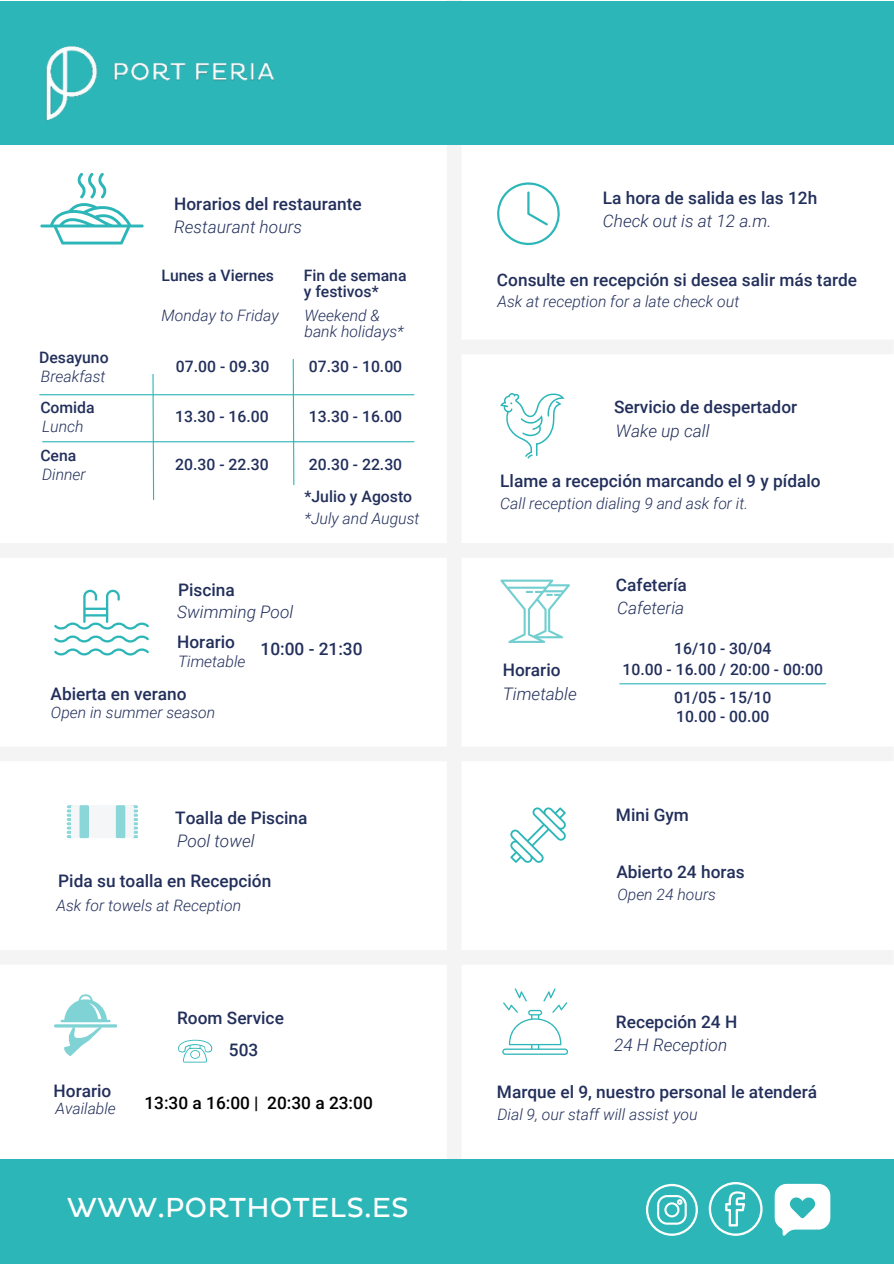
<style>
.page{position:relative;width:894px;height:1264px;background:#fff}
.page>*{position:absolute;margin:0;border:0;box-sizing:border-box;transform-origin:0 0}
.t1{font:27.75px "Pluto";color:#fff}
.t2{font:500 17.25px "Roboto";color:#222f5b}
.t3{font:italic 300 17.25px "Roboto";color:#222f5b}
.t4{font:500 17.25px "Roboto";color:#000}
.t5{font:italic 300 15.75px "Roboto";color:#222f5b}
.t6{font:500 15.75px/20.2px "Roboto";color:#222f5b}
</style>
<div class="page">
<div style="left:446px;top:0;width:15px;height:1261px;background:#f4f4f4"></div>
<div style="left:0;top:1px;width:893px;height:144px;background:#2cb6b8"></div>
<div style="left:0;top:543px;width:893px;height:15px;background:#f4f4f4"></div>
<div style="left:454px;top:339px;width:439px;height:15px;background:#f4f4f4"></div>
<div style="left:0;top:746px;width:893px;height:15px;background:#f4f4f4"></div>
<div style="left:0;top:950px;width:893px;height:14px;background:#f4f4f4"></div>
<div style="left:0;top:1159px;width:893px;height:104px;background:#2cb6b8"></div>
<svg style="left:708px;top:1182px;width:54px;height:53px"></svg>
<svg style="left:646px;top:1183px;width:51px;height:52px"></svg>
<svg style="left:774px;top:1183px;width:56px;height:52px"></svg>
<img style="left:46px;top:46px;width:229px;height:75px">
<svg style="left:497px;top:182px;width:63px;height:63px"></svg>
<svg style="left:500px;top:393px;width:64px;height:65px"></svg>
<svg style="left:500px;top:579px;width:70px;height:63px"></svg>
<hr style="left:619px;top:683px;width:206px;height:1px;background:#2cb6b8">
<svg style="left:502px;top:988px;width:66px;height:66px"></svg>
<svg style="left:510px;top:807px;width:55px;height:55px"></svg>
<svg style="left:40px;top:173px;width:103px;height:71px"></svg>
<svg style="left:152px;top:374px;width:3px;height:126px"></svg>
<hr style="left:40px;top:394px;width:374px;height:1px;background:#2cb6b8">
<hr style="left:43px;top:441px;width:371px;height:1px;background:#2cb6b8">
<svg style="left:292px;top:359px;width:3px;height:127px"></svg>
<svg style="left:66px;top:805px;width:73px;height:34px"></svg>
<svg style="left:54px;top:994px;width:63px;height:62px"></svg>
<svg style="left:178px;top:1039px;width:34px;height:23px"></svg>
<svg style="left:54px;top:589px;width:94px;height:67px"></svg>
<h2 class="t2" style="left:174px;top:194px;width:189px">Horarios del restaurante</h2>
<p class="t3" style="left:174px;top:217px;width:129px">Restaurant hours</p>
<h2 class="t6" style="left:39px;top:347px;width:71px">Desayuno</h2>
<p class="t6" style="left:40px;top:397px;width:56px">Comida</p>
<p class="t6" style="left:40px;top:445px;width:37px">Cena</p>
<p class="t5" style="left:41px;top:367px;width:66px">Breakfast</p>
<h2 class="t5" style="left:42px;top:417px;width:43px">Lunch</h2>
<h2 class="t5" style="left:42px;top:465px;width:45px">Dinner</h2>
<h2 class="t6" style="left:161px;top:265px;width:114px">Lunes a Viernes</h2>
<h2 class="t5" style="left:161px;top:306px;width:119px">Monday to Friday</h2>
<p class="t6" style="left:176px;top:356px;width:95px">07.00 - 09.30</p>
<h2 class="t6" style="left:175px;top:406px;width:95px">13.30 - 16.00</h2>
<p class="t6" style="left:175px;top:455px;width:95px">20.30 - 22.30</p>
<p class="t6" style="left:304px;top:268px;width:104px;line-height:15.8px">Fin de semana y festivos*</p>
<p class="t5" style="left:304px;top:307px;width:77px">Weekend &amp;</p>
<p class="t5" style="left:304px;top:322px;width:101px">bank holidays*</p>
<p class="t6" style="left:309px;top:356px;width:95px">07.30 - 10.00</p>
<h2 class="t6" style="left:309px;top:406px;width:95px">13.30 - 16.00</h2>
<p class="t6" style="left:309px;top:455px;width:95px">20.30 - 22.30</p>
<p class="t6" style="left:304px;top:486px;width:109px">*Julio y Agosto</p>
<h2 class="t5" style="left:304px;top:510px;width:116px">*July and August</h2>
<h2 class="t2" style="left:178px;top:580px;width:58px">Piscina</h2>
<p class="t3" style="left:177px;top:602px;width:118px">Swimming Pool</p>
<h2 class="t2" style="left:177px;top:631px;width:59px">Horario</h2>
<h2 class="t5" style="left:178px;top:652px;width:69px">Timetable</h2>
<p class="t2" style="left:260px;top:639px;width:103px">10:00 - 21:30</p>
<p class="t2" style="left:51px;top:684px;width:137px">Abierta en verano</p>
<p class="t5" style="left:51px;top:704px;width:166px">Open in summer season</p>
<p class="t2" style="left:175px;top:808px;width:134px">Toalla de Piscina</p>
<h2 class="t3" style="left:177px;top:830px;width:79px">Pool towel</h2>
<p class="t2" style="left:58px;top:871px;width:214px">Pida su toalla en Recepción</p>
<h2 class="t5" style="left:57px;top:896px;width:186px">Ask for towels at Reception</h2>
<h2 class="t2" style="left:54px;top:1080px;width:59px">Horario</h2>
<h2 class="t5" style="left:55px;top:1099px;width:62px">Available</h2>
<p class="t2" style="left:177px;top:1007px;width:108px">Room Service</p>
<p class="t2" style="left:229px;top:1040px;width:31px">503</p>
<p class="t4" style="left:144px;top:1092px;width:230px">13:30 a 16:00 | 20:30 a 23:00</p>
<h2 class="t1" style="left:67px;top:1191px;width:343px">WWW.PORTHOTELS.ES</h2>
<p class="t2" style="left:602px;top:188px;width:216px">La hora de salida es las 12h</p>
<p class="t3" style="left:602px;top:211px;width:170px">Check out is at 12 a.m.</p>
<h2 class="t2" style="left:497px;top:270px;width:361px">Consulte en recepción si desea salir más tarde</h2>
<p class="t5" style="left:497px;top:293px;width:243px">Ask at reception for a late check out</p>
<p class="t2" style="left:614px;top:397px;width:185px">Servicio de despertador</p>
<h2 class="t3" style="left:615px;top:420px;width:95px">Wake up call</h2>
<p class="t2" style="left:500px;top:471px;width:322px">Llame a recepción marcando el 9 y pídalo</p>
<h2 class="t5" style="left:500px;top:494px;width:249px">Call reception dialing 9 and ask for it.</h2>
<h2 class="t2" style="left:615px;top:574px;width:72px">Cafetería</h2>
<p class="t2" style="left:502px;top:660px;width:59px">Horario</p>
<p class="t3" style="left:502px;top:683px;width:75px">Timetable</p>
<h2 class="t3" style="left:617px;top:598px;width:69px">Cafeteria</h2>
<h2 class="t6" style="left:622px;top:638px;width:202px;text-align:center">16/10 - 30/04<br>10.00 - 16.00 / 20:00 - 00:00</h2>
<p class="t6" style="left:674px;top:688px;width:99px;line-height:19.2px">01/05 - 15/10<br>10.00 - 00.00</p>
<h2 class="t2" style="left:615px;top:804px;width:74px">Mini Gym</h2>
<p class="t2" style="left:616px;top:862px;width:130px">Abierto 24 horas</p>
<h2 class="t5" style="left:617px;top:885px;width:100px">Open 24 hours</h2>
<p class="t2" style="left:615px;top:1012px;width:123px">Recepción 24 H</p>
<p class="t3" style="left:614px;top:1035px;width:115px">24 H Reception</p>
<p class="t2" style="left:497px;top:1082px;width:322px">Marque el 9, nuestro personal le atenderá</p>
<h2 class="t5" style="left:497px;top:1105px;width:201px">Dial 9, our staff will assist you</h2>
</div>
